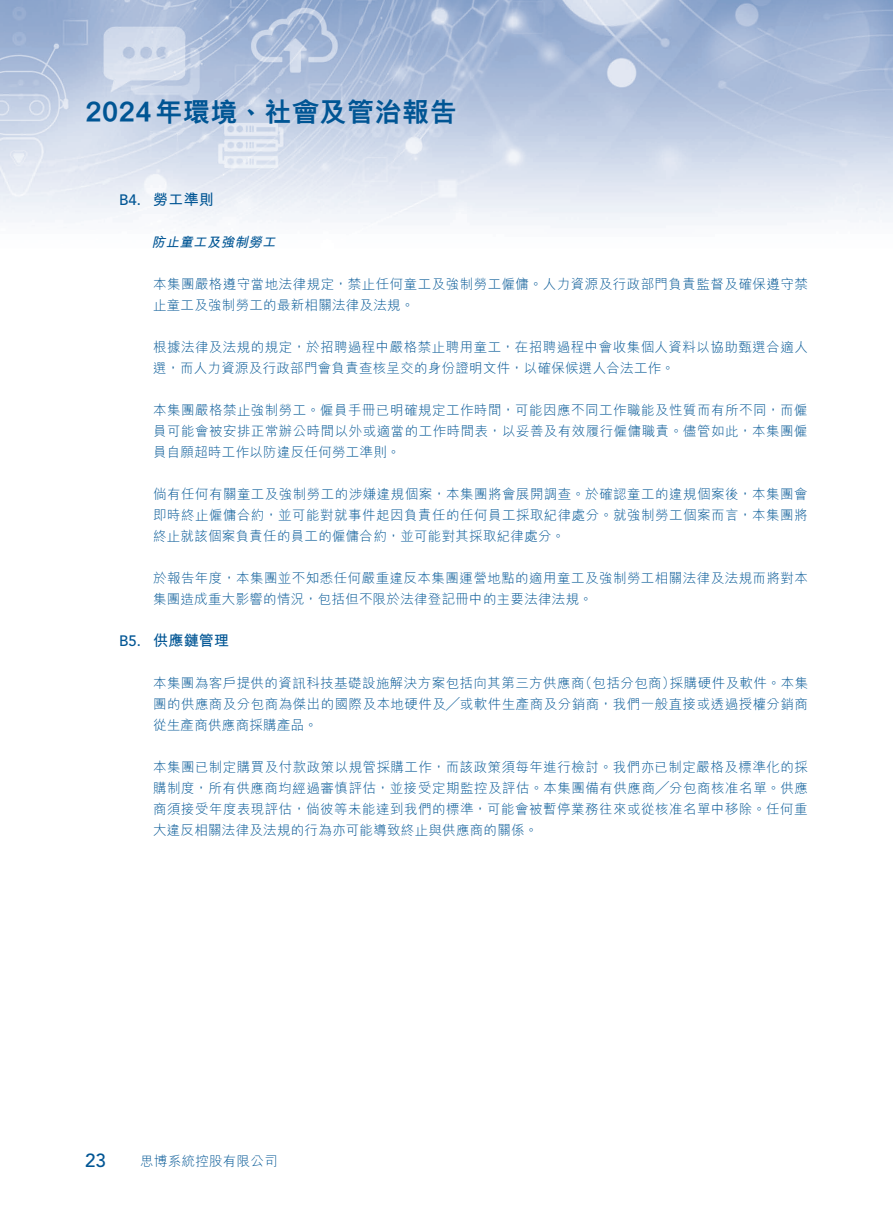
<style>
.page{position:relative;width:893px;height:1212px;background:#fff}
.page>*{position:absolute;margin:0;border:0;box-sizing:border-box;transform-origin:0 0}
.t1{font:800 27px "M Hei HK";letter-spacing:.02em;color:#005594}
.t2{font:500 18.75px "Avenir LT Std";color:#005594}
._02_H2{font:700 15px "M Hei HK";letter-spacing:.02em;color:#005594}
._02_H2-2{font:500 15px "Avenir LT Std";color:#005594}
._00_txt{font:300 13.5px/21px "M Hei HK";letter-spacing:.035em;color:#005594}
._03_H3{font:italic 700 13.5px "M Hei HK";color:#005594}
</style>
<div class="page">
<img style="left:0;top:0;width:893px;height:228px">
<h1 class="t1" style="left:85px;top:98px;width:373px">2024年環境、社會及管治報告</h1>
<p class="_02_H2-2" style="left:119px;top:191px;width:23px">B4.</p>
<p class="_02_H2-2" style="left:119px;top:632px;width:23px">B5.</p>
<p class="_02_H2" style="left:153px;top:188px;width:62px">勞工準則</p>
<p class="_03_H3" style="left:152px;top:232px;width:129px">防止童工及強制勞工</p>
<p class="_00_txt" style="left:153px;top:273px;width:656px">本集團嚴格遵守當地法律規定，禁止任何童工及強制勞工僱傭。人力資源及行政部門負責監督及確保遵守禁止童工及強制勞工的最新相關法律及法規。</p>
<p class="_00_txt" style="left:153px;top:336px;width:656px">根據法律及法規的規定，於招聘過程中嚴格禁止聘用童工，在招聘過程中會收集個人資料以協助甄選合適人選，而人力資源及行政部門會負責查核呈交的身份證明文件，以確保候選人合法工作。</p>
<p class="_00_txt" style="left:153px;top:399px;width:656px;text-align:justify">本集團嚴格禁止強制勞工。僱員手冊已明確規定工作時間，可能因應不同工作職能及性質而有所不同，而僱員可能會被安排正常辦公時間以外或適當的工作時間表，以妥善及有效履行僱傭職責。儘管如此，本集團僱員自願超時工作以防違反任何勞工準則。</p>
<p class="_00_txt" style="left:153px;top:483px;width:656px;text-align:justify">倘有任何有關童工及強制勞工的涉嫌違規個案，本集團將會展開調查。於確認童工的違規個案後，本集團會即時終止僱傭合約，並可能對就事件起因負責任的任何員工採取紀律處分。就強制勞工個案而言，本集團將終止就該個案負責任的員工的僱傭合約，並可能對其採取紀律處分。</p>
<p class="_00_txt" style="left:153px;top:567px;width:656px">於報告年度，本集團並不知悉任何嚴重違反本集團運營地點的適用童工及強制勞工相關法律及法規而將對本集團造成重大影響的情況，包括但不限於法律登記冊中的主要法律法規。</p>
<p class="_02_H2" style="left:153px;top:629px;width:78px">供應鏈管理</p>
<p class="_00_txt" style="left:579px;top:672px;width:98px">（包括分包商）</p>
<p class="_00_txt" style="left:153px;top:672px;width:656px">本集團為客戶提供的資訊科技基礎設施解決方案包括向其第三方供應商<br>團的供應商及分包商為傑出的國際及本地硬件及╱或軟件生產商及分銷商，我們一般直接或透過授權分銷商從生產商供應商採購產品。</p>
<p class="_00_txt" style="left:153px;top:756px;width:656px;text-align:justify">本集團已制定購買及付款政策以規管採購工作，而該政策須每年進行檢討。我們亦已制定嚴格及標準化的採購制度，所有供應商均經過審慎評估，並接受定期監控及評估。本集團備有供應商╱分包商核准名單。供應商須接受年度表現評估，倘彼等未能達到我們的標準，可能會被暫停業務往來或從核准名單中移除。任何重大違反相關法律及法規的行為亦可能導致終止與供應商的關係。</p>
<p class="_00_txt" style="left:670px;top:672px;width:140px">採購硬件及軟件。本集</p>
<h2 class="t2" style="left:85px;top:1149px;width:22px">23</h2>
<p class="_00_txt" style="left:140px;top:1150px;width:139px">思博系統控股有限公司</p>
</div>
